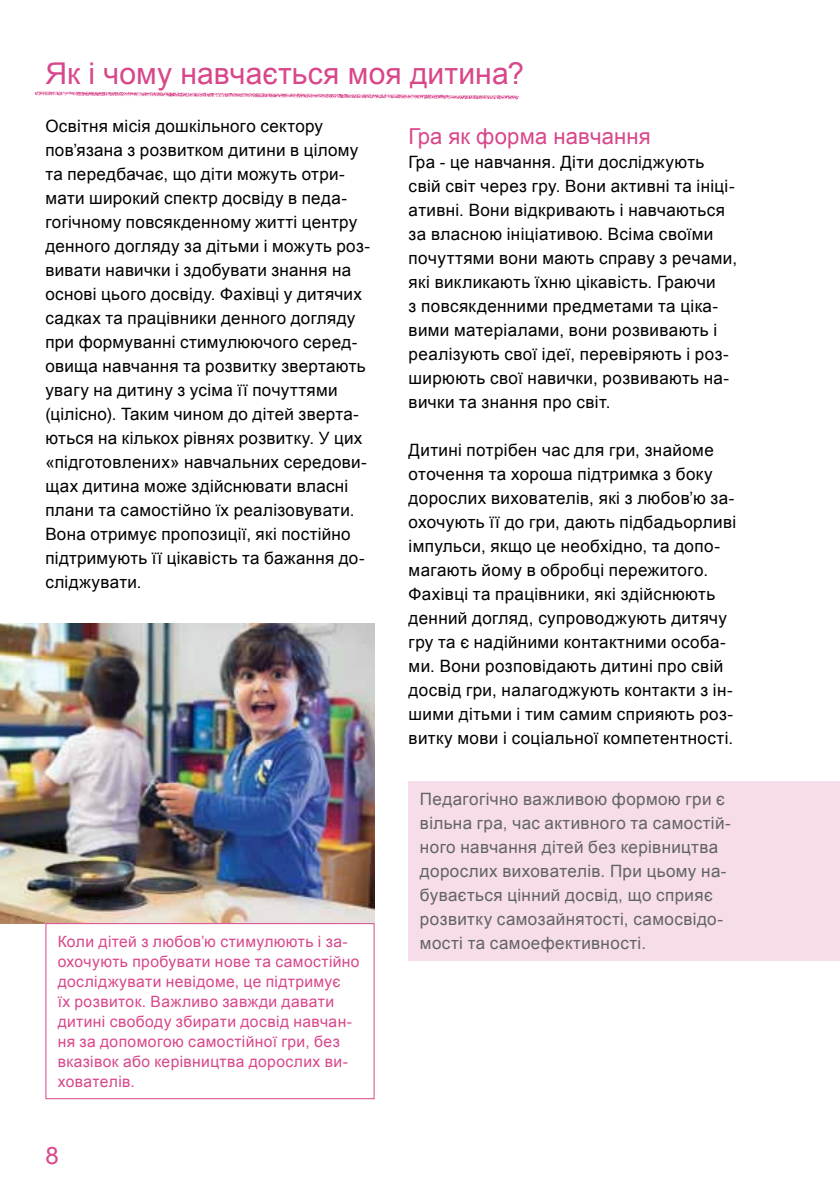
<style>
.page{position:relative;width:840px;height:1191px;background:#fff}
.page>*{position:absolute;margin:0;border:0;box-sizing:border-box;transform-origin:0 0}
.t1{font:30px "Arial";letter-spacing:.005em;color:#d8478b}
.t2{font:24px "Arial";color:#d8478b}
.t3{font:22px "Arial";letter-spacing:.01em;color:#d8478b}
.t4{font:17px/24px "Arial";letter-spacing:.02em;color:#000}
.t5{font:17px/24px "Arial";letter-spacing:.02em;color:#626463}
.t6{font:15.6px/20px "Arial";letter-spacing:.025em;color:#d8478b}
</style>
<div class="page">
<svg style="left:34px;top:91px;width:486px;height:9px"></svg>
<img style="left:0;top:623px;width:374px;height:300px">
<div style="left:45px;top:923px;width:329px;height:176px;border:1px solid #d8478b"></div>
<div style="left:408px;top:781px;width:431px;height:179px;background:#f7dde9"></div>
<h1 class="t1" style="left:45px;top:54px;width:480px">Як і чому навчається моя дитина?</h1>
<p class="t4" style="left:45px;top:114px;width:326px">Освітня місія дошкільного сектору пов’язана з розвитком дитини в цілому та передбачає, що діти можуть отри&shy;мати широкий спектр досвіду в педа&shy;гогічному повсякденному житті центру денного догляду за дітьми і можуть роз&shy;вивати навички і здобувати знання на основі цього досвіду. Фахівці у дитячих садках та працівники денного догляду при формуванні стимулюючого серед&shy;овища навчання та розвитку звертають увагу на дитину з усіма її почуттями (цілісно). Таким чином до дітей зверта&shy;ються на кількох рівнях розвитку. У цих «підготовлених» навчальних середови&shy;щах дитина може здійснювати власні плани та самостійно їх реалізовувати.<br>Вона отримує пропозиції, які постійно підтримують її цікавість та бажання до&shy;сліджувати.</p>
<p class="t3" style="left:408px;top:122px;width:243px">Гра як форма навчання</p>
<p class="t4" style="left:408px;top:150px;width:330px">Гра - це навчання. Діти досліджують свій світ через гру. Вони активні та ініці&shy;ативні. Вони відкривають і навчаються за власною ініціативою. Всіма своїми почуттями вони мають справу з речами, які викликають їхню цікавість. Граючи<br>з повсякденними предметами та ціка&shy;вими матеріалами, вони розвивають і реалізують свої ідеї, перевіряють і роз&shy;ширюють свої навички, розвивають на&shy;вички та знання про світ.</p>
<p class="t4" style="left:408px;top:438px;width:329px">Дитині потрібен час для гри, знайоме оточення та хороша підтримка з боку дорослих вихователів, які з любов’ю за&shy;охочують її до гри, дають підбадьорливі імпульси, якщо це необхідно, та допо&shy;магають йому в обробці пережитого.<br>Фахівці та працівники, які здійснюють денний догляд, супроводжують дитячу гру та є надійними контактними особа&shy;ми. Вони розповідають дитині про свій досвід гри, налагоджують контакти з ін&shy;шими дітьми і тим самим сприяють роз&shy;витку мови і соціальної компетентності.</p>
<p class="t6" style="left:58px;top:931px;width:303px">Коли дітей з любов’ю стимулюють і за&shy;охочують пробувати нове та самостійно досліджувати невідоме, це підтримує<br>їх розвиток. Важливо завжди давати дитині свободу збирати досвід навчан&shy;ня за допомогою самостійної гри, без вказівок або керівництва дорослих ви&shy;хователів.</p>
<h2 class="t2" style="left:45px;top:1140px;width:15px">8</h2>
<p class="t5" style="left:420px;top:787px;width:312px">Педагогічно важливою формою гри є вільна гра, час активного та самостій&shy;ного навчання дітей без керівництва дорослих вихователів. При цьому на&shy;бувається цінний досвід, що сприяє розвитку самозайнятості, самосвідо&shy;мості та самоефективності.</p>
</div>
